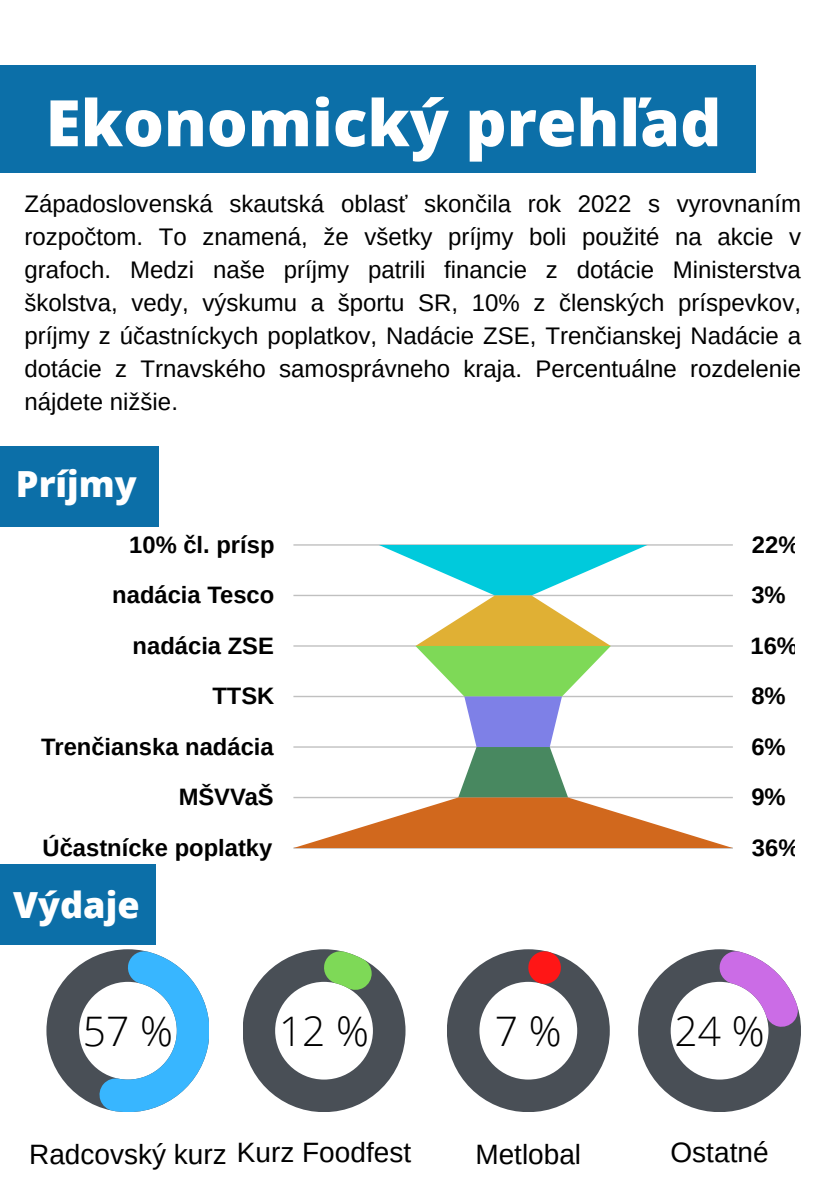
<style>
.page{position:relative;width:839px;height:1191px;background:#fff}
.page>*{position:absolute;margin:0;border:0;box-sizing:border-box;transform-origin:0 0}
.t1{font:800 64.2px "Open Sans";color:#fff}
.t2{font:300 40.8px "Open Sans";color:#000}
.t3{font:800 36px "Open Sans";color:#fff}
.t4{font:28px "Arimo";color:#000}
.t5{font:24px/33px "Arimo";color:#000;text-align:justify}
.t6{font:700 23.8px "Arimo";color:#000}
</style>
<div class="page">
<div style="left:0;top:66px;width:755px;height:107px;background:#0c6fa8"></div>
<div style="left:0;top:446px;width:159px;height:81px;background:#0c6fa8"></div>
<svg style="left:638px;top:949px;width:163px;height:163px"></svg>
<svg style="left:243px;top:949px;width:162px;height:163px"></svg>
<svg style="left:447px;top:949px;width:162px;height:163px"></svg>
<svg style="left:46px;top:949px;width:163px;height:163px"></svg>
<div style="left:0;top:865px;width:156px;height:80px;background:#0c6fa8"></div>
<hr style="left:293px;top:544px;width:439px;height:2px;background:#000">
<hr style="left:293px;top:847px;width:439px;height:2px;background:#000">
<svg style="left:293px;top:545px;width:439px;height:303px"></svg>
<p class="t1" style="left:46px;top:78px;width:677px">Ekonomický prehľad</p>
<p class="t5" style="left:25px;top:188px;width:778px">Západoslovenská skautská oblasť skončila rok 2022 s vyrovnaním rozpočtom. To znamená, že všetky príjmy boli použité na akcie v grafoch. Medzi naše príjmy patrili financie z dotácie Ministerstva školstva, vedy, výskumu a športu SR, 10% z členských príspevkov, príjmy z účastníckych poplatkov, Nadácie ZSE, Trenčianskej Nadácie a dotácie z Trnavského samosprávneho kraja. Percentuálne rozdelenie nájdete nižšie.</p>
<p class="t3" style="left:16px;top:459px;width:122px">Príjmy</p>
<p class="t6" style="left:129px;top:531px;width:147px">10% čl. prísp</p>
<p class="t6" style="left:112px;top:582px;width:163px">nadácia Tesco</p>
<p class="t6" style="left:133px;top:632px;width:143px">nadácia ZSE</p>
<p class="t6" style="left:212px;top:683px;width:64px">TTSK</p>
<p class="t6" style="left:41px;top:733px;width:234px">Trenčianska nadácia</p>
<p class="t6" style="left:179px;top:784px;width:97px">MŠVVaŠ</p>
<p class="t6" style="left:43px;top:834px;width:231px">Účastnícke poplatky</p>
<p class="t3" style="left:13px;top:879px;width:128px">Výdaje</p>
<p class="t6" style="left:751px;top:531px;width:49px">22%</p>
<p class="t6" style="left:751px;top:582px;width:36px">3%</p>
<p class="t6" style="left:750px;top:632px;width:49px">16%</p>
<p class="t6" style="left:751px;top:683px;width:36px">8%</p>
<p class="t6" style="left:751px;top:733px;width:36px">6%</p>
<p class="t6" style="left:751px;top:784px;width:36px">9%</p>
<p class="t6" style="left:751px;top:834px;width:49px">36%</p>
<p class="t2" style="left:83px;top:1003px;width:91px">57 %</p>
<p class="t2" style="left:279px;top:1003px;width:91px">12 %</p>
<p class="t2" style="left:495px;top:1003px;width:68px">7 %</p>
<p class="t2" style="left:674px;top:1003px;width:91px">24 %</p>
<p class="t4" style="left:29px;top:1138px;width:383px">Radcovský kurz Kurz Foodfest</p>
<p class="t4" style="left:475px;top:1138px;width:107px">Metlobal</p>
<p class="t4" style="left:670px;top:1137px;width:99px">Ostatné</p>
</div>
